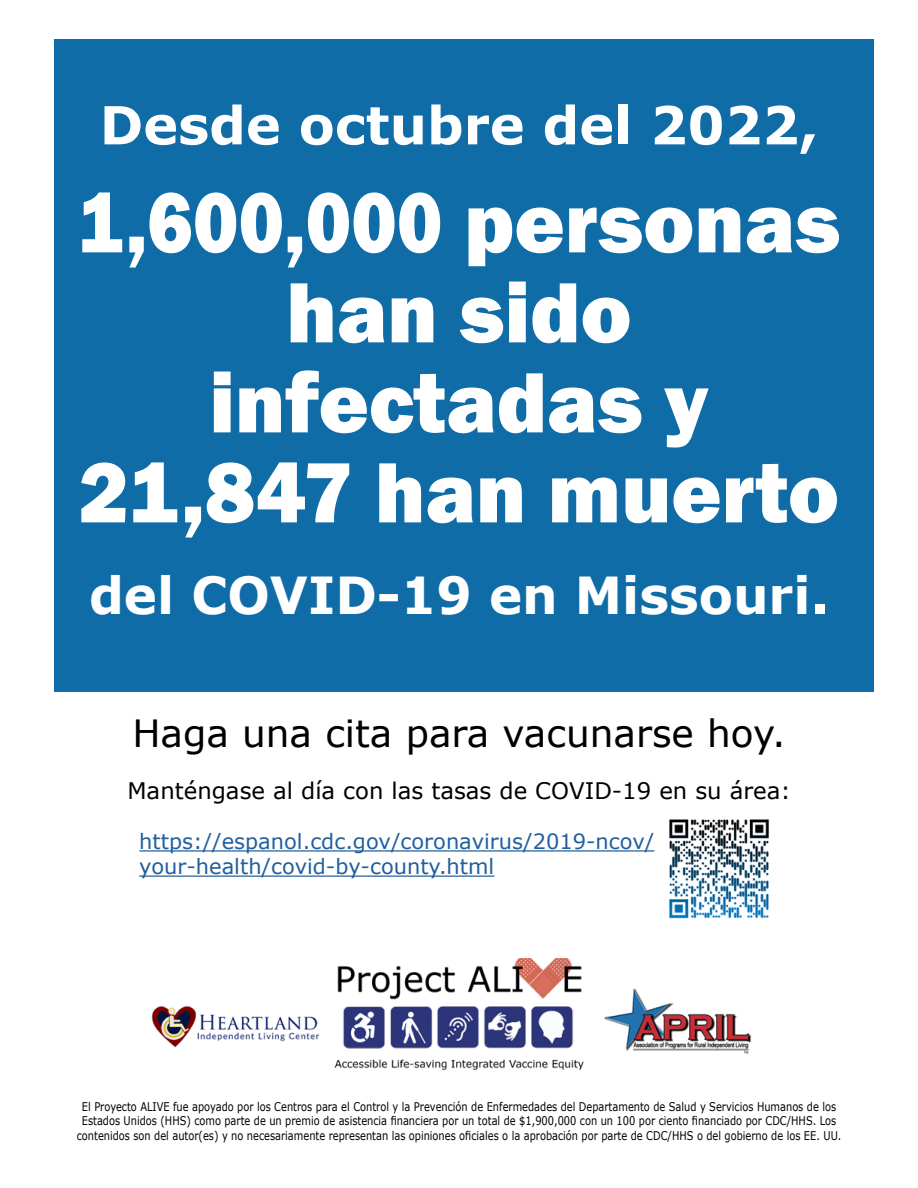
<style>
.page{position:relative;width:918px;height:1188px;background:#fff}
.page>*{position:absolute;margin:0;border:0;box-sizing:border-box;transform-origin:0 0}
.t1{font:800 88.5px/90px "Franklin Gothic";color:#fff;text-align:center;scale:.88 1}
.t2{font:700 52.5px "Verdana";color:#fff}
.t3{font:700 51px "Verdana";color:#fff}
.t4{font:37.5px "Verdana";color:#000}
.t5{font:22.8px "Verdana";color:#000}
.t6{font:21px/25.2px "Verdana";color:#215e9e}
.t7{font:12px/14.4px "Verdana";color:#000;text-align:center;scale:.82 1}
</style>
<div class="page">
<hr style="left:139px;top:850px;width:515px;height:2px;background:#215e9e">
<hr style="left:139px;top:876px;width:355px;height:1px;background:#215e9e">
<div style="left:54px;top:39px;width:820px;height:652px;background:#0f6ca7"></div>
<img style="left:669px;top:819px;width:100px;height:100px">
<img style="left:334px;top:958px;width:250px;height:112px">
<img style="left:604px;top:988px;width:148px;height:66px">
<img style="left:151px;top:1005px;width:168px;height:43px">
<h1 class="t2" style="left:100px;top:88px;width:720px">Desde octubre del 2022,</h1>
<h1 class="t1" style="left:77px;top:177px;width:869px">1,600,000 personas han sido infectadas y<br>21,847 han muerto</h1>
<h1 class="t3" style="left:89px;top:559px;width:741px">del COVID-19 en Missouri.</h1>
<p class="t4" style="left:132px;top:708px;width:655px">Haga una cita para vacunarse hoy.</p>
<p class="t5" style="left:127px;top:775px;width:665px">Manténgase al día con las tasas de COVID-19 en su área:</p>
<p class="t6" style="left:139px;top:829px;width:517px">https://espanol.cdc.gov/coronavirus/2019-ncov/ your-health/covid-by-county.html</p>
<p class="t7" style="left:82px;top:1099px;width:921px">El Proyecto ALIVE fue apoyado por los Centros para el Control y la Prevención de Enfermedades del Departamento de Salud y Servicios Humanos de los</p>
<p class="t7" style="left:77px;top:1114px;width:934px">Estados Unidos (HHS) como parte de un premio de asistencia financiera por un total de $1,900,000 con un 100 por ciento financiado por CDC/HHS. Los contenidos son del autor(es) y no necesariamente representan las opiniones oficiales o la aprobación por parte de CDC/HHS o del gobierno de los EE. UU.</p>
</div>
